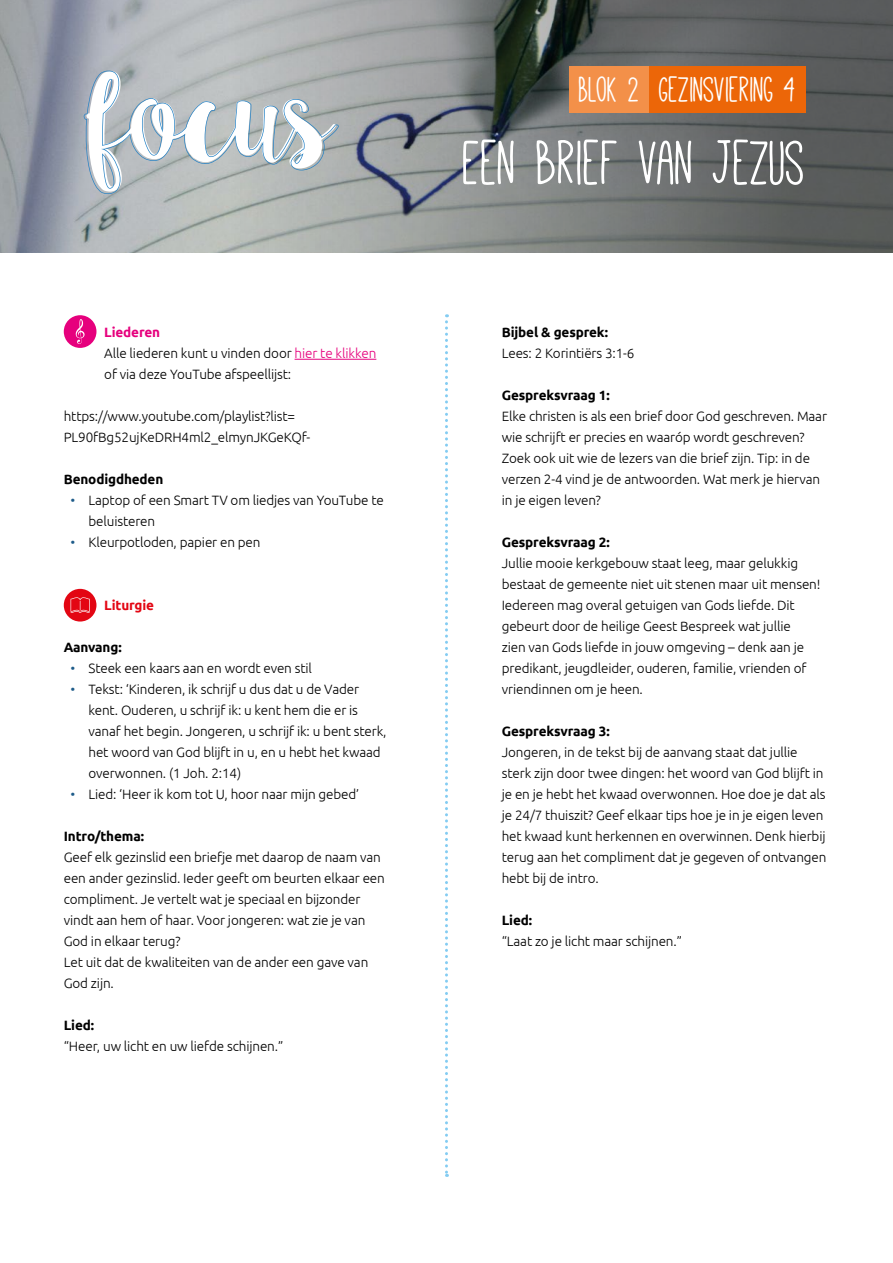
<style>
.page{position:relative;width:893px;height:1263px;background:#fff}
.page>*{position:absolute;margin:0;border:0;box-sizing:border-box;transform-origin:0 0}
.t1{font:69px "Mathlete Bulky";color:#fff}
.t2{font:39px "Mathlete Bulky";color:#fff}
.t3{font:300 13.5px/21px "Ubuntu";letter-spacing:-.01em;color:#000}
.t4{font:700 13.5px "Ubuntu";letter-spacing:-.01em;color:#000}
.t5{font:700 13.5px "Ubuntu";letter-spacing:-.01em;color:#e30613}
.s1{font-weight:700;color:#e6007d}
.s2{color:#e6007d}
.s3{color:#1d5b89}
</style>
<div class="page">
<img style="left:0;top:0;width:217px;height:253px">
<svg style="left:217px;top:0;width:676px;height:253px;background:#777a7a"></svg>
<div style="left:569px;top:66px;width:80px;height:47px;background:#f39049"></div>
<div style="left:649px;top:66px;width:157px;height:47px;background:#ec6608"></div>
<svg style="left:84px;top:71px;width:255px;height:123px"></svg>
<hr style="left:295px;top:359px;width:81px;height:1px;background:#e6007d">
<div style="left:64px;top:589px;width:32px;height:32px;background:#e30613;border-radius:50%"></div>
<svg style="left:71px;top:597px;width:19px;height:16px"></svg>
<svg style="left:445px;top:314px;width:3px;height:863px"></svg>
<div style="left:64px;top:315px;width:32px;height:33px;background:#e6007d;border-radius:50%"></div>
<svg style="left:76px;top:319px;width:9px;height:25px"></svg>
<p class="t3" style="left:104px;top:321px;width:274px"><span class="s1">Liederen<br></span>Alle liederen kunt u vinden door <span class="s2">hier te klikken </span>of via deze YouTube afspeellijst:</p>
<p class="t3" style="left:64px;top:405px;width:248px">https://www.youtube.com/playlist?list=<br>PL90fBg52ujKeDRH4ml2_elmynJKGeKQf-</p>
<p class="t4" style="left:64px;top:471px;width:101px">Benodigdheden</p>
<p class="t3" style="left:88px;top:489px;width:297px;text-indent:-18px"><span class="s3">•</span> Laptop of een Smart TV om liedjes van YouTube te beluisteren</p>
<p class="t3" style="left:70px;top:531px;width:192px"><span class="s3">•</span> Kleurpotloden, papier en pen</p>
<p class="t5" style="left:104px;top:597px;width:51px">Liturgie</p>
<p class="t4" style="left:64px;top:639px;width:59px">Aanvang:</p>
<p class="t3" style="left:70px;top:657px;width:243px"><span class="s3">•</span> Steek een kaars aan en wordt even stil</p>
<p class="t3" style="left:88px;top:678px;width:300px;text-indent:-18px"><span class="s3">•</span> Tekst: ‘Kinderen, ik schrijf u dus dat u de Vader kent. Ouderen, u schrijf ik: u kent hem die er is vanaf het begin. Jongeren, u schrijf ik: u bent sterk, het woord van God blijft in u, en u hebt het kwaad overwonnen. (1 Joh. 2:14)</p>
<p class="t3" style="left:70px;top:783px;width:290px"><span class="s3">•</span> Lied: ‘Heer ik kom tot U, hoor naar mijn gebed’</p>
<p class="t4" style="left:64px;top:828px;width:82px">Intro/thema:</p>
<p class="t3" style="left:64px;top:846px;width:323px">Geef elk gezinslid een briefje met daarop de naam van een ander gezinslid. Ieder geeft om beurten elkaar een compliment. Je vertelt wat je speciaal en bijzonder vindt aan hem of haar. Voor jongeren: wat zie je van God in elkaar terug?<br>Let uit dat de kwaliteiten van de ander een gave van God zijn.</p>
<p class="t4" style="left:64px;top:1017px;width:32px">Lied:</p>
<p class="t3" style="left:64px;top:1035px;width:221px">“Heer, uw licht en uw liefde schijnen.”</p>
<h2 class="t2" style="left:579px;top:71px;width:218px">BLOK 2 GEZINSVIERING 4</h2>
<h1 class="t1" style="left:463px;top:129px;width:343px">EEN BRIEF VAN JEZUS</h1>
<p class="t4" style="left:502px;top:324px;width:108px">Bijbel &amp; gesprek:</p>
<p class="t3" style="left:502px;top:342px;width:134px">Lees: 2 Korintiërs 3:1-6</p>
<p class="t4" style="left:502px;top:387px;width:110px">Gespreksvraag 1:</p>
<p class="t3" style="left:502px;top:405px;width:327px">Elke christen is als een brief door God geschreven. Maar wie schrijft er precies en waaróp wordt geschreven?<br>Zoek ook uit wie de lezers van die brief zijn. Tip: in de verzen 2-4 vind je de antwoorden. Wat merk je hiervan in je eigen leven?</p>
<p class="t4" style="left:502px;top:534px;width:110px">Gespreksvraag 2:</p>
<p class="t3" style="left:502px;top:552px;width:320px">Jullie mooie kerkgebouw staat leeg, maar gelukkig bestaat de gemeente niet uit stenen maar uit mensen!<br>Iedereen mag overal getuigen van Gods liefde. Dit gebeurt door de heilige Geest Bespreek wat jullie<br>zien van Gods liefde in jouw omgeving – denk aan je predikant, jeugdleider, ouderen, familie, vrienden of vriendinnen om je heen.</p>
<p class="t4" style="left:502px;top:723px;width:110px">Gespreksvraag 3:</p>
<p class="t3" style="left:502px;top:741px;width:326px">Jongeren, in de tekst bij de aanvang staat dat jullie sterk zijn door twee dingen: het woord van God blijft in je en je hebt het kwaad overwonnen. Hoe doe je dat als je 24/7 thuiszit? Geef elkaar tips hoe je in je eigen leven het kwaad kunt herkennen en overwinnen. Denk hierbij terug aan het compliment dat je gegeven of ontvangen hebt bij de intro.</p>
<p class="t4" style="left:502px;top:912px;width:32px">Lied:</p>
<p class="t3" style="left:502px;top:930px;width:182px">“Laat zo je licht maar schijnen.”</p>
</div>
